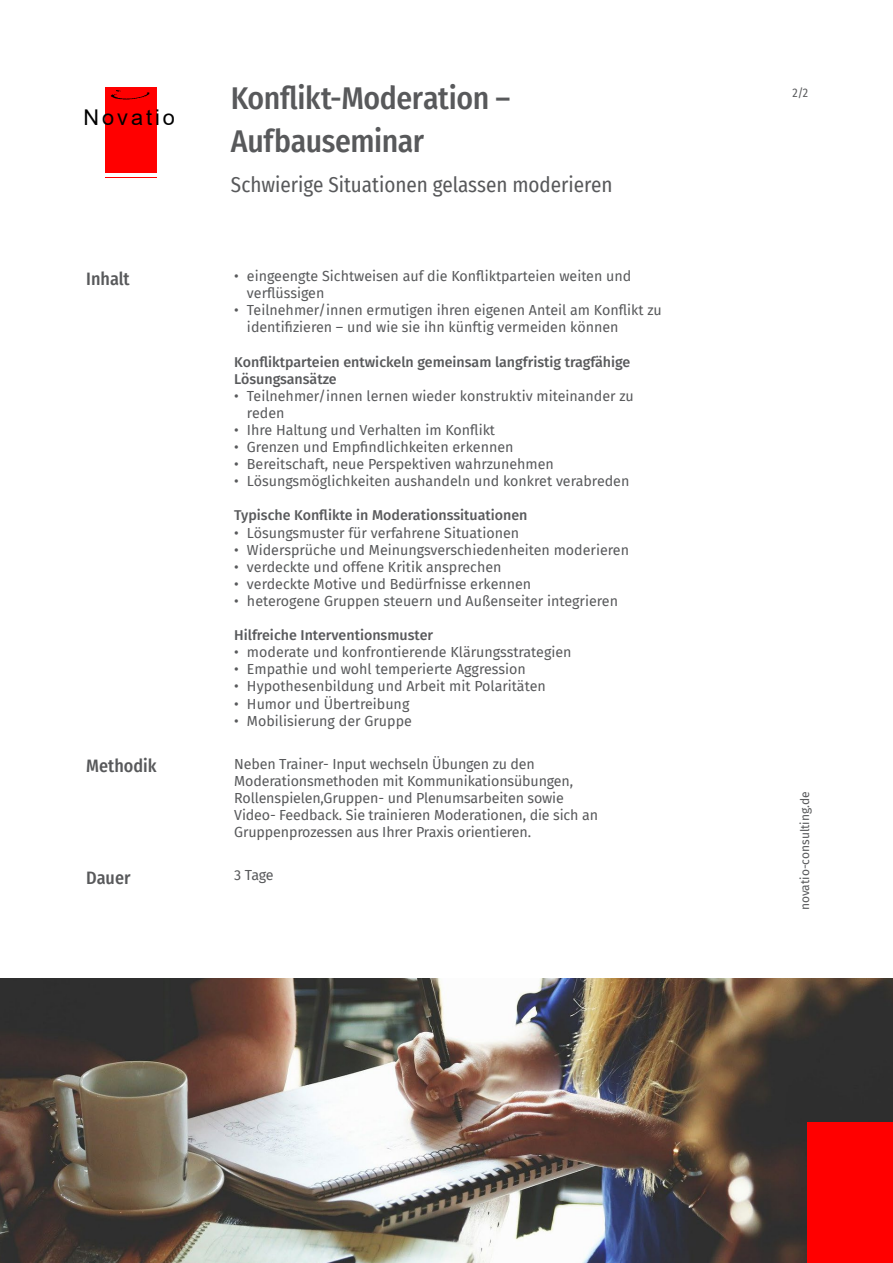
<style>
.page{position:relative;width:893px;height:1263px;background:#fff}
.page>*{position:absolute;margin:0;border:0;box-sizing:border-box;transform-origin:0 0}
.t1{font:500 31.5px/43.2px "Fira Sans Condensed";letter-spacing:-.015em;color:#58595b}
.t2{font:21.75px "Arial";letter-spacing:.135em;color:#000}
.t3{font:21px "Fira Sans Condensed";color:#58595b}
.t4{font:500 18px "Fira Sans Condensed";color:#58595b}
.t5{font:14.25px/17.1px "Fira Sans";color:#58595b}
.t6{font:500 14.25px/17.1px "Fira Sans";color:#58595b}
.t7{font:12px "Fira Sans";color:#58595b}
.t8{font:12px "Fira Sans Condensed";color:#58595b}
</style>
<div class="page">
<img style="left:0;top:978px;width:893px;height:285px">
<div style="left:105px;top:87px;width:52px;height:86px;background:#f00"></div>
<div style="left:808px;top:1122px;width:85px;height:141px;background:#f00"></div>
<h2 class="t2" style="left:84px;top:109px;width:93px">Novatio</h2>
<h1 class="t1" style="left:231px;top:75px;width:281px">Konflikt-Moderation –<br>Aufbauseminar</h1>
<h3 class="t3" style="left:231px;top:169px;width:383px">Schwierige Situationen gelassen moderieren</h3>
<p class="t4" style="left:86px;top:264px;width:45px">Inhalt</p>
<p class="t5" style="left:247px;top:267px;width:386px;text-indent:-13px">• eingeengte Sichtweisen auf die Konfliktparteien weiten und verflüssigen</p>
<p class="t5" style="left:247px;top:301px;width:416px;text-indent:-13px">• Teilnehmer/innen ermutigen ihren eigenen Anteil am Konflikt zu identifizieren – und wie sie ihn künftig vermeiden können</p>
<p class="t6" style="left:234px;top:352px;width:398px">Konfliktparteien entwickeln gemeinsam langfristig tragfähige<br>Lösungsansätze</p>
<p class="t5" style="left:247px;top:387px;width:388px;text-indent:-13px">• Teilnehmer/innen lernen wieder konstruktiv miteinander zu reden</p>
<p class="t5" style="left:234px;top:421px;width:262px">• Ihre Haltung und Verhalten im Konflikt</p>
<p class="t5" style="left:234px;top:438px;width:281px">• Grenzen und Empfindlichkeiten erkennen</p>
<p class="t5" style="left:234px;top:455px;width:321px">• Bereitschaft, neue Perspektiven wahrzunehmen</p>
<p class="t5" style="left:234px;top:472px;width:397px">• Lösungsmöglichkeiten aushandeln und konkret verabreden</p>
<p class="t6" style="left:234px;top:506px;width:295px">Typische Konflikte in Moderationssituationen</p>
<p class="t5" style="left:234px;top:524px;width:286px">• Lösungsmuster für verfahrene Situationen</p>
<p class="t5" style="left:234px;top:541px;width:396px">• Widersprüche und Meinungsverschiedenheiten moderieren</p>
<p class="t5" style="left:234px;top:558px;width:269px">• verdeckte und offene Kritik ansprechen</p>
<p class="t5" style="left:234px;top:575px;width:299px">• verdeckte Motive und Bedürfnisse erkennen</p>
<p class="t5" style="left:234px;top:592px;width:385px">• heterogene Gruppen steuern und Außenseiter integrieren</p>
<p class="t6" style="left:234px;top:626px;width:200px">Hilfreiche Interventionsmuster</p>
<p class="t5" style="left:234px;top:643px;width:339px">• moderate und konfrontierende Klärungsstrategien</p>
<p class="t5" style="left:234px;top:660px;width:293px">• Empathie und wohl temperierte Aggression</p>
<p class="t5" style="left:234px;top:677px;width:313px">• Hypothesenbildung und Arbeit mit Polaritäten</p>
<p class="t5" style="left:234px;top:695px;width:177px">• Humor und Übertreibung</p>
<p class="t5" style="left:234px;top:712px;width:179px">• Mobilisierung der Gruppe</p>
<p class="t4" style="left:86px;top:752px;width:72px">Methodik</p>
<p class="t5" style="left:234px;top:755px;width:365px">Neben Trainer- Input wechseln Übungen zu den Moderationsmethoden mit Kommunikationsübungen, Rollenspielen,Gruppen- und Plenumsarbeiten sowie Video- Feedback. Sie trainieren Moderationen, die sich an Gruppenprozessen aus Ihrer Praxis orientieren.</p>
<p class="t4" style="left:86px;top:863px;width:46px">Dauer</p>
<p class="t5" style="left:234px;top:866px;width:41px">3 Tage</p>
<p class="t8" style="left:792px;top:84px;width:17px">2/2</p>
<p class="t7" style="left:796px;top:910px;width:120px;rotate:-90deg">novatio-consulting.de</p>
</div>
